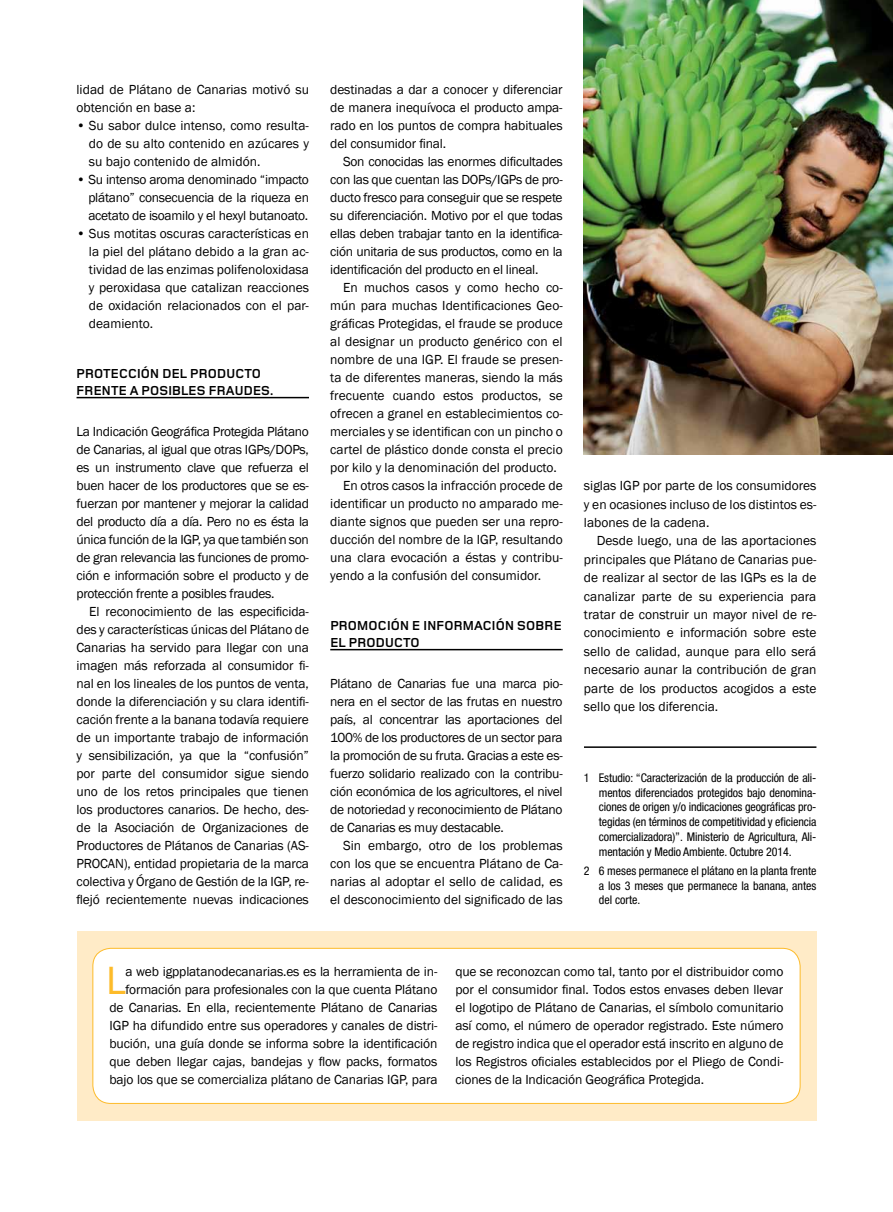
<style>
.page{position:relative;width:893px;height:1212px;background:#fff}
.page>*{position:absolute;margin:0;border:0;box-sizing:border-box;transform-origin:0 0}
.t1{font:40.5px "Franklin Gothic";color:#fdbb2a}
.t2{font:13.5px/18px "Franklin Gothic";color:#000;text-align:justify}
.t3{font:700 13.5px/16.2px "Foundry Monoline";letter-spacing:.015em;color:#000}
.t4{font:condensed 12px/14.9px "Helvetica Neue LT Std";letter-spacing:-.005em;color:#000;text-align:justify}
</style>
<div class="page">
<hr style="left:77px;top:397px;width:232px;height:1px;background:#000">
<hr style="left:330px;top:649px;width:233px;height:1px;background:#000">
<hr style="left:584px;top:746px;width:232px;height:2px;background:#000">
<div style="left:77px;top:931px;width:739px;height:189px;background:#ffebc7"></div>
<div style="left:93px;top:948px;width:707px;height:155px;background:#fff;border-radius:18px"></div>
<div style="left:92px;top:948px;width:708px;height:156px;border:1px solid #fdbb2a;border-radius:18px"></div>
<img style="left:584px;top:0;width:309px;height:454px">
<p class="t2" style="left:77px;top:81px;width:234px">lidad de Plátano de Canarias motivó su obtención en base a:</p>
<p class="t2" style="left:89px;top:117px;width:222px;text-indent:-12px">• Su sabor dulce intenso, como resulta&shy;do de su alto contenido en azúcares y su bajo contenido de almidón.</p>
<p class="t2" style="left:88px;top:171px;width:222px;text-indent:-12px">• Su intenso aroma denominado “impacto plátano” consecuencia de la riqueza en acetato de isoamilo y el hexyl butanoato.</p>
<p class="t2" style="left:89px;top:225px;width:222px;text-indent:-12px">• Sus motitas oscuras características en la piel del plátano debido a la gran ac&shy;tividad de las enzimas polifenoloxidasa y peroxidasa que catalizan reacciones de oxidación relacionados con el par&shy;deamiento.</p>
<p class="t3" style="left:77px;top:367px;width:43px">PROTECCI</p>
<p class="t3" style="left:141px;top:367px;width:31px">ÓN DEL</p>
<p class="t3" style="left:190px;top:367px;width:72px">PRODUCTO</p>
<p class="t3" style="left:77px;top:383px;width:9px">FRE</p>
<p class="t3" style="left:102px;top:383px;width:88px">NTE A POSI BLES</p>
<p class="t3" style="left:209px;top:383px;width:45px">FRAUDES</p>
<p class="t3" style="left:270px;top:383px;width:5px">.</p>
<p class="t2" style="left:77px;top:423px;width:234px">La Indicación Geográfica Protegida Plátano de Canarias, al igual que otras IGPs/DOPs, es un instrumento clave que refuerza el buen hacer de los productores que se es&shy;fuerzan por mantener y mejorar la calidad del producto día a día. Pero no es ésta la única función de la IGP, ya que también son de gran relevancia las funciones de promo&shy;ción e información sobre el producto y de protección frente a posibles fraudes.</p>
<p class="t2" style="left:77px;top:603px;width:234px;text-indent:13px">El reconocimiento de las especificida&shy;des y características únicas del Plátano de Canarias ha servido para llegar con una imagen más reforzada al consumidor fi&shy;nal en los lineales de los puntos de venta, donde la diferenciación y su clara identifi&shy;cación frente a la banana todavía requiere de un importante trabajo de información y sensibilización, ya que la “confusión” por parte del consumidor sigue siendo uno de los retos principales que tienen los productores canarios. De hecho, des&shy;de la Asociación de Organizaciones de Productores de Plátanos de Canarias (AS-PROCAN), entidad propietaria de la marca colectiva y Órgano de Gestión de la IGP, re&shy;flejó recientemente nuevas indicaciones</p>
<p class="t2" style="left:330px;top:81px;width:234px">destinadas a dar a conocer y diferenciar de manera inequívoca el producto ampa&shy;rado en los puntos de compra habituales del consumidor final.</p>
<p class="t2" style="left:330px;top:153px;width:234px;text-indent:13px">Son conocidas las enormes dificultades con las que cuentan las DOPs/IGPs de pro&shy;ducto fresco para conseguir que se respete su diferenciación. Motivo por el que todas ellas deben trabajar tanto en la identifica&shy;ción unitaria de sus productos, como en la identificación del producto en el lineal.</p>
<p class="t2" style="left:343px;top:279px;width:221px">En muchos casos y como hecho co-</p>
<p class="t2" style="left:330px;top:297px;width:234px">mún para muchas Identificaciones Geo-</p>
<p class="t2" style="left:330px;top:315px;width:234px">gráficas Protegidas, el fraude se produce</p>
<p class="t2" style="left:330px;top:333px;width:234px">al designar un producto genérico con el</p>
<p class="t2" style="left:330px;top:351px;width:234px">nombre de una IGP. El fraude se presen-</p>
<p class="t2" style="left:330px;top:369px;width:234px">ta de diferentes maneras, siendo la más</p>
<p class="t2" style="left:330px;top:387px;width:234px">frecuente cuando estos productos, se</p>
<p class="t2" style="left:330px;top:405px;width:234px">ofrecen a granel en establecimientos co-</p>
<p class="t2" style="left:330px;top:423px;width:234px">merciales y se identifican con un pincho o</p>
<p class="t2" style="left:330px;top:441px;width:234px">cartel de plástico donde consta el precio</p>
<p class="t2" style="left:330px;top:459px;width:228px">por kilo y la denominación del producto.</p>
<p class="t2" style="left:343px;top:477px;width:221px">En otros casos la infracción procede de</p>
<p class="t2" style="left:330px;top:495px;width:234px">identificar un producto no amparado me-</p>
<p class="t2" style="left:330px;top:513px;width:234px">diante signos que pueden ser una repro-</p>
<p class="t2" style="left:330px;top:531px;width:234px">ducción del nombre de la IGP, resultando</p>
<p class="t2" style="left:330px;top:549px;width:234px">una clara evocación a éstas y contribu-</p>
<p class="t2" style="left:330px;top:567px;width:213px">yendo a la confusión del consumidor.</p>
<p class="t3" style="left:330px;top:618px;width:223px">PROMOCIÓN E INFORMACIÓN SOBRE<br>EL PRODUCTO</p>
<p class="t2" style="left:330px;top:675px;width:234px">Plátano de Canarias fue una marca pio&shy;nera en el sector de las frutas en nuestro país, al concentrar las aportaciones del 100% de los productores de un sector para la promoción de su fruta. Gracias a este es&shy;fuerzo solidario realizado con la contribu&shy;ción económica de los agricultores, el nivel de notoriedad y reconocimiento de Plátano de Canarias es muy destacable.</p>
<p class="t2" style="left:330px;top:837px;width:234px;text-indent:13px">Sin embargo, otro de los problemas con los que se encuentra Plátano de Ca&shy;narias al adoptar el sello de calidad, es el desconocimiento del significado de las</p>
<p class="t2" style="left:584px;top:477px;width:234px;line-height:18.5px">siglas IGP por parte de los consumidores y en ocasiones incluso de los distintos es&shy;labones de la cadena.</p>
<p class="t2" style="left:584px;top:532px;width:234px;line-height:18.5px;text-indent:13px">Desde luego, una de las aportaciones principales que Plátano de Canarias pue&shy;de realizar al sector de las IGPs es la de canalizar parte de su experiencia para tratar de construir un mayor nivel de re&shy;conocimiento e información sobre este sello de calidad, aunque para ello será necesario aunar la contribución de gran parte de los productos acogidos a este sello que los diferencia.</p>
<p class="t4" style="left:599px;top:770px;width:219px;text-indent:-15px">1 Estudio: “Caracterización de la producción de ali&shy;mentos diferenciados protegidos bajo denomina&shy;ciones de origen y/o indicaciones geográficas pro&shy;tegidas (en términos de competitividad y eficiencia comercializadora)”. Ministerio de Agricultura, Ali&shy;mentación y Medio Ambiente. Octubre 2014.</p>
<p class="t4" style="left:599px;top:863px;width:219px;text-indent:-15px">2 6 meses permanece el plátano en la planta frente a los 3 meses que permanece la banana, antes del corte.</p>
<p class="t2" style="left:109px;top:963px;width:329px;text-align:right">a web igpplatanodecanarias.es es la herramienta de in&shy;formación para profesionales con la que cuenta Plátano de Canarias. En ella, recientemente Plátano de Canarias IGP ha difundido entre sus operadores y canales de distri&shy;bución, una guía donde se informa sobre la identificación que deben llegar cajas, bandejas y flow packs, formatos bajo los que se comercializa plátano de Canarias IGP, para</p>
<p class="t2" style="left:455px;top:963px;width:329px">que se reconozcan como tal, tanto por el distribuidor como por el consumidor final. Todos estos envases deben llevar el logotipo de Plátano de Canarias, el símbolo comunitario así como, el número de operador registrado. Este número de registro indica que el operador está inscrito en alguno de los Registros oficiales establecidos por el Pliego de Condi&shy;ciones de la Indicación Geográfica Protegida.</p>
<h1 class="t1" style="left:106px;top:955px;width:21px">L</h1>
</div>
